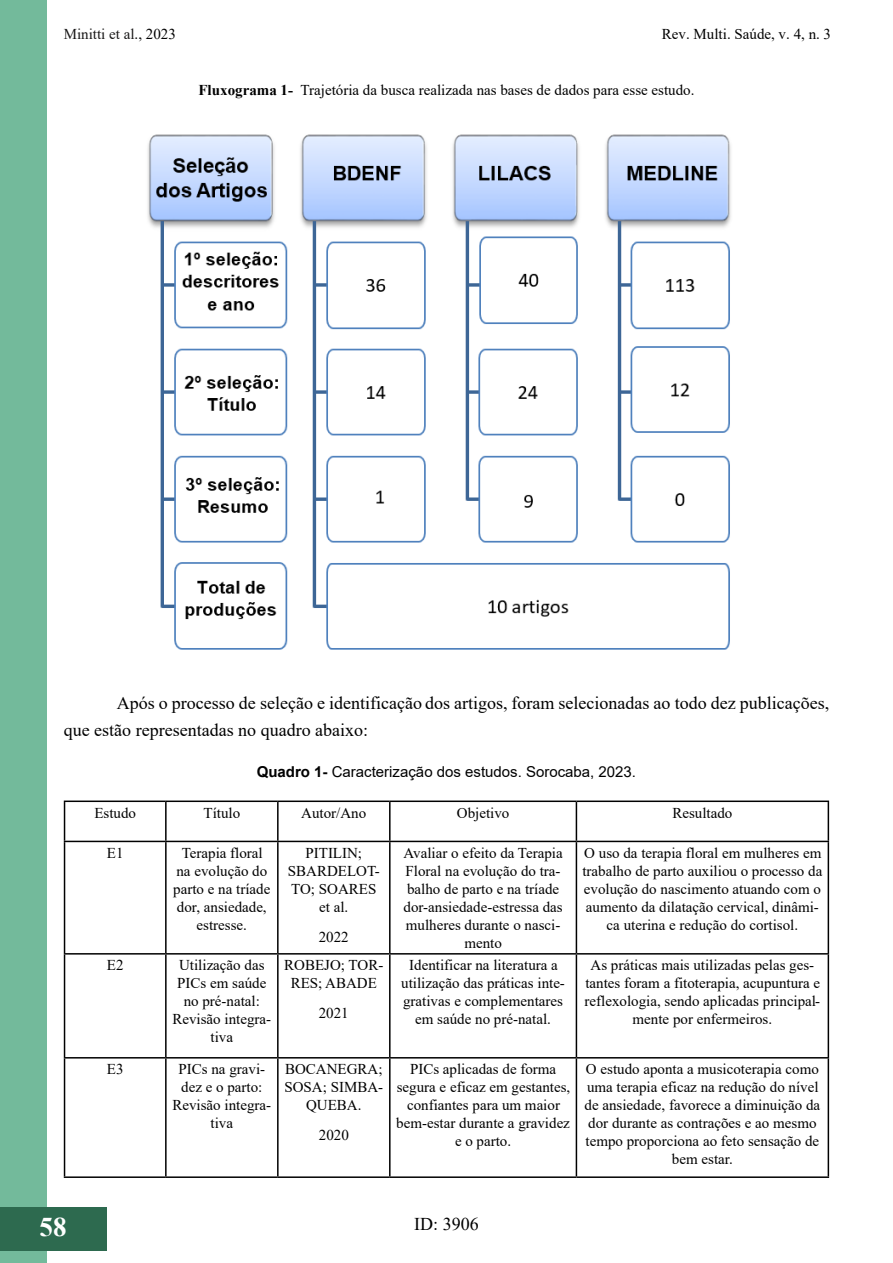
<style>
.page{position:relative;width:893px;height:1263px;background:#fff}
.page>*{position:absolute;margin:0;border:0;box-sizing:border-box;transform-origin:0 0}
.t1{font:700 27px "Times New Roman";color:#fff}
.t2{font:18px/27px "Times New Roman";color:#000}
.t3{font:15px/18px "Times New Roman";color:#000;text-align:center}
.t4{font:15px "Arial";color:#000}
.t5{font:15px "Times New Roman";color:#181717}
.s1{color:#000}
.s2{font-weight:700}
</style>
<div class="page">
<div style="left:0;top:1px;width:47px;height:1262px;background:#73ba9b"></div>
<div style="left:0;top:1207px;width:106px;height:43px;background:#2d6a4f"></div>
<img style="left:147px;top:134px;width:584px;height:516px">
<hr style="left:64px;top:800px;width:102px;height:2px;background:#000">
<hr style="left:64px;top:802px;width:1px;height:39px;background:#000">
<hr style="left:166px;top:800px;width:112px;height:2px;background:#000">
<hr style="left:165px;top:802px;width:2px;height:39px;background:#000">
<hr style="left:278px;top:800px;width:112px;height:2px;background:#000">
<hr style="left:277px;top:802px;width:2px;height:39px;background:#000">
<hr style="left:390px;top:800px;width:186px;height:2px;background:#000">
<hr style="left:389px;top:802px;width:2px;height:39px;background:#000">
<hr style="left:576px;top:800px;width:253px;height:2px;background:#000">
<hr style="left:576px;top:802px;width:1px;height:39px;background:#000">
<hr style="left:828px;top:802px;width:1px;height:39px;background:#000">
<hr style="left:64px;top:841px;width:102px;height:1px;background:#000">
<hr style="left:64px;top:842px;width:1px;height:111px;background:#000">
<hr style="left:166px;top:841px;width:112px;height:1px;background:#000">
<hr style="left:165px;top:842px;width:2px;height:111px;background:#000">
<hr style="left:278px;top:841px;width:112px;height:1px;background:#000">
<hr style="left:277px;top:842px;width:2px;height:111px;background:#000">
<hr style="left:390px;top:841px;width:186px;height:1px;background:#000">
<hr style="left:389px;top:842px;width:2px;height:111px;background:#000">
<hr style="left:576px;top:841px;width:253px;height:1px;background:#000">
<hr style="left:576px;top:842px;width:1px;height:111px;background:#000">
<hr style="left:828px;top:842px;width:1px;height:111px;background:#000">
<hr style="left:64px;top:953px;width:102px;height:1px;background:#000">
<hr style="left:64px;top:954px;width:1px;height:103px;background:#000">
<hr style="left:166px;top:953px;width:112px;height:1px;background:#000">
<hr style="left:165px;top:954px;width:2px;height:103px;background:#000">
<hr style="left:278px;top:953px;width:112px;height:1px;background:#000">
<hr style="left:277px;top:954px;width:2px;height:103px;background:#000">
<hr style="left:390px;top:953px;width:186px;height:1px;background:#000">
<hr style="left:389px;top:954px;width:2px;height:103px;background:#000">
<hr style="left:576px;top:953px;width:253px;height:1px;background:#000">
<hr style="left:576px;top:954px;width:1px;height:103px;background:#000">
<hr style="left:828px;top:954px;width:1px;height:103px;background:#000">
<hr style="left:64px;top:1057px;width:102px;height:1px;background:#000">
<hr style="left:64px;top:1058px;width:1px;height:118px;background:#000">
<hr style="left:166px;top:1057px;width:112px;height:1px;background:#000">
<hr style="left:165px;top:1058px;width:2px;height:118px;background:#000">
<hr style="left:278px;top:1057px;width:112px;height:1px;background:#000">
<hr style="left:277px;top:1058px;width:2px;height:118px;background:#000">
<hr style="left:390px;top:1057px;width:186px;height:1px;background:#000">
<hr style="left:389px;top:1058px;width:2px;height:118px;background:#000">
<hr style="left:576px;top:1057px;width:253px;height:1px;background:#000">
<hr style="left:576px;top:1058px;width:1px;height:118px;background:#000">
<hr style="left:828px;top:1058px;width:1px;height:118px;background:#000">
<hr style="left:64px;top:1176px;width:102px;height:2px;background:#000">
<hr style="left:166px;top:1176px;width:112px;height:2px;background:#000">
<hr style="left:278px;top:1176px;width:112px;height:2px;background:#000">
<hr style="left:390px;top:1176px;width:186px;height:2px;background:#000">
<hr style="left:576px;top:1176px;width:253px;height:2px;background:#000">
<p class="t5" style="left:64px;top:24px;width:114px">Minitti et al<span class="s1">., 2023</span></p>
<p class="t3" style="left:662px;top:25px;width:171px">Rev. Multi. Saúde, v. 4, n. 3</p>
<p class="t3" style="left:198px;top:81px;width:498px"><span class="s2">Fluxograma 1-</span> Trajetória da busca realizada nas bases de dados para esse estudo.</p>
<p class="t2" style="left:64px;top:689px;width:767px;text-indent:53px">Após o processo de seleção e identificação dos artigos, foram selecionadas ao todo dez publicações, que estão representadas no quadro abaixo:</p>
<p class="t4" style="left:257px;top:761px;width:381px"><span class="s2">Quadro 1-</span> Caracterização dos estudos. Sorocaba, 2023.</p>
<p class="t3" style="left:94px;top:803px;width:43px">Estudo</p>
<p class="t3" style="left:203px;top:803px;width:38px">Título</p>
<p class="t3" style="left:301px;top:803px;width:66px">Autor/Ano</p>
<p class="t3" style="left:457px;top:803px;width:54px">Objetivo</p>
<p class="t3" style="left:672px;top:803px;width:61px">Resultado</p>
<p class="t3" style="left:107px;top:843px;width:18px">E1</p>
<p class="t3" style="left:173px;top:843px;width:99px">Terapia floral na evolução do parto e na tríade dor, ansiedade, estresse.</p>
<p class="t3" style="left:288px;top:843px;width:93px">PITILIN;<br>SBARDELOT-<br>TO; SOARES et al.</p>
<p class="t3" style="left:319px;top:927px;width:31px">2022</p>
<p class="t3" style="left:403px;top:843px;width:161px">Avaliar o efeito da Terapia<br>Floral na evolução do tra&shy;balho de parto e na tríade dor-ansiedade-estressa das mulheres durante o nasci&shy;mento</p>
<p class="t3" style="left:582px;top:843px;width:241px">O uso da terapia floral em mulheres em trabalho de parto auxiliou o processo da evolução do nascimento atuando com o aumento da dilatação cervical, dinâmi&shy;ca uterina e redução do cortisol.</p>
<h1 class="t1" style="left:40px;top:1207px;width:28px">58</h1>
<p class="t3" style="left:107px;top:956px;width:18px">E2</p>
<p class="t3" style="left:172px;top:956px;width:100px">Utilização das<br>PICs em saúde no pré-natal:<br>Revisão integra&shy;tiva</p>
<p class="t3" style="left:284px;top:956px;width:101px">ROBEJO; TOR-<br>RES; ABADE</p>
<p class="t3" style="left:319px;top:1004px;width:31px">2021</p>
<p class="t3" style="left:107px;top:1060px;width:18px">E3</p>
<p class="t3" style="left:172px;top:1060px;width:100px">PICs na gravi&shy;dez e o parto:<br>Revisão integra&shy;tiva</p>
<p class="t3" style="left:284px;top:1060px;width:100px">BOCANEGRA;<br>SOSA; SIMBA-<br>QUEBA.</p>
<p class="t3" style="left:319px;top:1126px;width:31px">2020</p>
<p class="t3" style="left:401px;top:956px;width:165px">Identificar na literatura a utilização das práticas inte&shy;grativas e complementares em saúde no pré-natal.</p>
<p class="t3" style="left:584px;top:956px;width:237px">As práticas mais utilizadas pelas ges&shy;tantes foram a fitoterapia, acupuntura e reflexologia, sendo aplicadas principal&shy;mente por enfermeiros.</p>
<p class="t3" style="left:396px;top:1060px;width:176px">PICs aplicadas de forma segura e eficaz em gestantes, confiantes para um maior bem-estar durante a gravidez e o parto.</p>
<p class="t3" style="left:584px;top:1060px;width:237px">O estudo aponta a musicoterapia como uma terapia eficaz na redução do nível de ansiedade, favorece a diminuição da dor durante as contrações e ao mesmo tempo proporciona ao feto sensação de bem estar.</p>
<p class="t2" style="left:414px;top:1210px;width:66px">ID: 3906</p>
</div>
